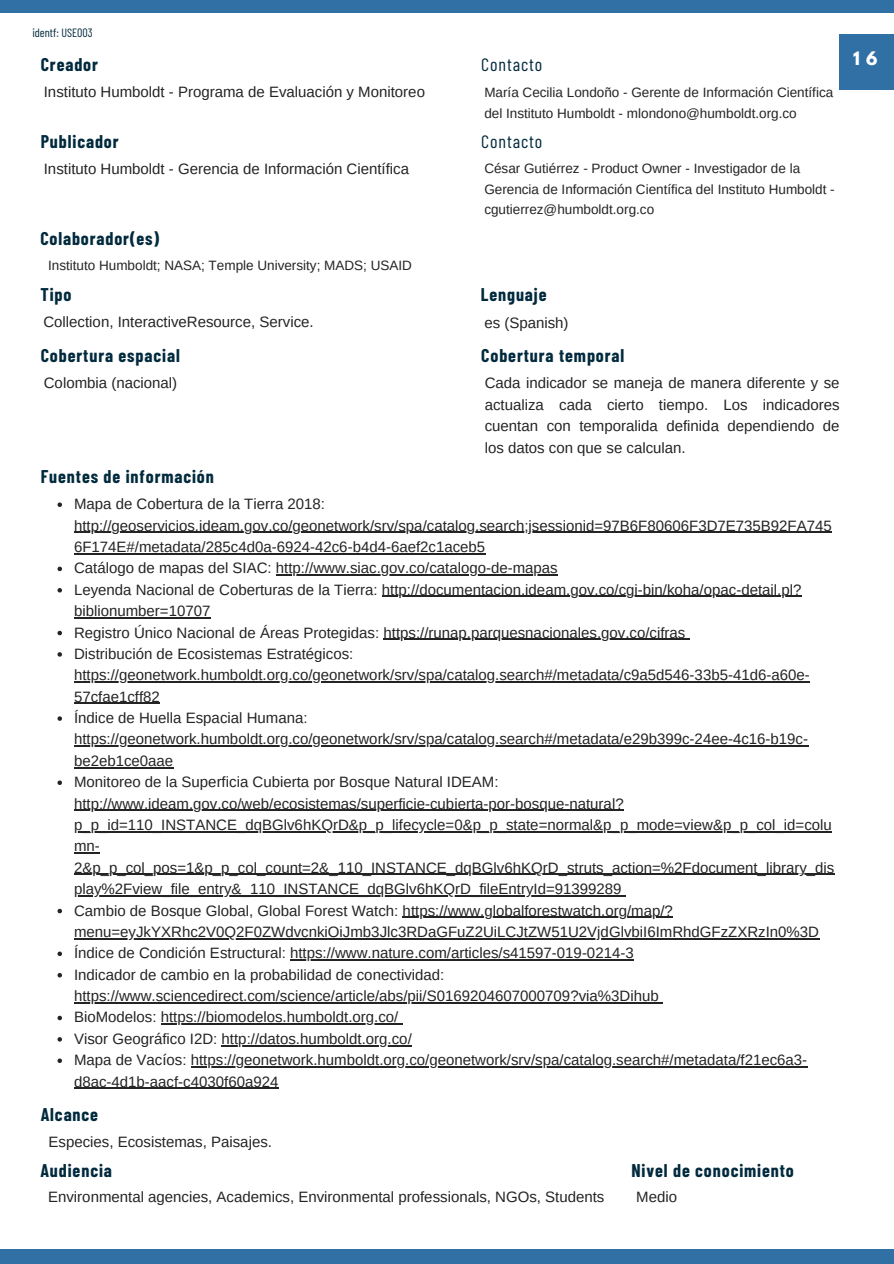
<style>
.page{position:relative;width:894px;height:1264px;background:#fff}
.page>*{position:absolute;margin:0;border:0;box-sizing:border-box;transform-origin:0 0}
.t1{font:700 18px "Barlow Condensed";letter-spacing:.05em;color:#022a3d}
.t2{font:18px "Barlow Condensed";letter-spacing:.05em;color:#022a3d}
.t3{font:700 16.5px "League Spartan";color:#fff}
.t4{font:15px/21.3px "Arimo";color:#242424;text-align:justify}
.t5{font:13.5px/20.2px "Arimo";color:#242424}
.t6{font:12px "Barlow Condensed";color:#022a3d}
</style>
<div class="page">
<div style="left:839px;top:34px;width:54px;height:55px;background:#3070a4"></div>
<div style="left:0;top:1249px;width:893px;height:14px;background:#3070a4"></div>
<div style="left:0;top:0;width:893px;height:12px;background:#3070a4"></div>
<svg style="left:57px;top:502px;width:5px;height:5px"></svg>
<hr style="left:74px;top:531px;width:757px;height:2px;background:#242424">
<hr style="left:74px;top:553px;width:411px;height:1px;background:#242424">
<svg style="left:57px;top:566px;width:5px;height:5px"></svg>
<hr style="left:276px;top:574px;width:281px;height:1px;background:#242424">
<svg style="left:57px;top:588px;width:5px;height:4px"></svg>
<hr style="left:382px;top:596px;width:419px;height:1px;background:#242424">
<hr style="left:74px;top:617px;width:136px;height:1px;background:#242424">
<svg style="left:57px;top:630px;width:5px;height:5px"></svg>
<hr style="left:383px;top:638px;width:302px;height:1px;background:#242424">
<svg style="left:57px;top:652px;width:5px;height:4px"></svg>
<hr style="left:74px;top:681px;width:735px;height:1px;background:#242424">
<hr style="left:74px;top:702px;width:86px;height:2px;background:#242424">
<svg style="left:57px;top:716px;width:5px;height:4px"></svg>
<hr style="left:74px;top:745px;width:733px;height:1px;background:#242424">
<hr style="left:74px;top:767px;width:99px;height:1px;background:#242424">
<svg style="left:57px;top:780px;width:5px;height:5px"></svg>
<hr style="left:74px;top:809px;width:549px;height:1px;background:#242424">
<hr style="left:74px;top:831px;width:757px;height:1px;background:#242424">
<svg style="left:74px;top:852px;width:26px;height:1px"></svg>
<hr style="left:74px;top:873px;width:760px;height:2px;background:#242424">
<hr style="left:74px;top:895px;width:547px;height:1px;background:#242424">
<svg style="left:57px;top:908px;width:5px;height:5px"></svg>
<hr style="left:402px;top:916px;width:270px;height:1px;background:#242424">
<hr style="left:74px;top:938px;width:744px;height:1px;background:#242424">
<svg style="left:57px;top:951px;width:5px;height:5px"></svg>
<hr style="left:290px;top:959px;width:343px;height:1px;background:#242424">
<svg style="left:57px;top:973px;width:5px;height:4px"></svg>
<hr style="left:74px;top:1002px;width:584px;height:1px;background:#242424">
<svg style="left:57px;top:1015px;width:5px;height:5px"></svg>
<hr style="left:161px;top:1023px;width:237px;height:1px;background:#242424">
<svg style="left:57px;top:1037px;width:5px;height:4px"></svg>
<hr style="left:221px;top:1044px;width:191px;height:2px;background:#242424">
<svg style="left:57px;top:1058px;width:5px;height:4px"></svg>
<hr style="left:191px;top:1066px;width:616px;height:1px;background:#242424">
<hr style="left:74px;top:1087px;width:204px;height:1px;background:#242424">
<p class="t6" style="left:32px;top:25px;width:62px">identf: USE003</p>
<p class="t1" style="left:41px;top:53px;width:59px">Creador</p>
<p class="t4" style="left:44px;top:82px;width:382px">Instituto Humboldt - Programa de Evaluación y Monitoreo</p>
<p class="t1" style="left:41px;top:130px;width:79px">Publicador</p>
<p class="t4" style="left:44px;top:158px;width:367px">Instituto Humboldt - Gerencia de Información Científica</p>
<p class="t1" style="left:40px;top:227px;width:120px">Colaborador(es)</p>
<p class="t5" style="left:48px;top:255px;width:365px">Instituto Humboldt; NASA; Temple University; MADS; USAID</p>
<p class="t1" style="left:40px;top:283px;width:33px">Tipo</p>
<p class="t4" style="left:43px;top:311px;width:272px">Collection, InteractiveResource, Service.</p>
<p class="t1" style="left:41px;top:343px;width:140px">Cobertura espacial</p>
<p class="t4" style="left:44px;top:372px;width:135px">Colombia (nacional)</p>
<p class="t1" style="left:41px;top:465px;width:175px">Fuentes de información</p>
<p class="t2" style="left:481px;top:53px;width:63px">Contacto</p>
<p class="t5" style="left:484px;top:82px;width:350px">María Cecilia Londoño - Gerente de Información Científica del Instituto Humboldt - mlondono@humboldt.org.co</p>
<p class="t2" style="left:481px;top:130px;width:63px">Contacto</p>
<p class="t5" style="left:484px;top:158px;width:352px">César Gutiérrez - Product Owner - Investigador de la<br>Gerencia de Información Científica del Instituto Humboldt - cgutierrez@humboldt.org.co</p>
<p class="t1" style="left:480px;top:283px;width:67px">Lenguaje</p>
<p class="t4" style="left:484px;top:312px;width:86px">es (Spanish)</p>
<p class="t1" style="left:481px;top:343px;width:144px">Cobertura temporal</p>
<p class="t4" style="left:484px;top:372px;width:356px">Cada indicador se maneja de manera diferente y se actualiza cada cierto tiempo. Los indicadores cuentan con temporalida definida dependiendo de los datos con que se calculan.</p>
<p class="t4" style="left:74px;top:493px;width:761px;text-align:left">Mapa de Cobertura de la Tierra 2018: http://geoservicios.ideam.gov.co/geonetwork/srv/spa/catalog.search;jsessionid=97B6F80606F3D7E735B92FA745<br>6F174E#/metadata/285c4d0a-6924-42c6-b4d4-6aef2c1aceb5<br>Catálogo de mapas del SIAC: http://www.siac.gov.co/catalogo-de-mapas<br>Leyenda Nacional de Coberturas de la Tierra: http://documentacion.ideam.gov.co/cgi-bin/koha/opac-detail.pl? biblionumber=10707<br>Registro Único Nacional de Áreas Protegidas: https://runap.parquesnacionales.gov.co/cifras<br>Distribución de Ecosistemas Estratégicos: https://geonetwork.humboldt.org.co/geonetwork/srv/spa/catalog.search#/metadata/c9a5d546-33b5-41d6-a60e-57cfae1cff82<br>Índice de Huella Espacial Humana: https://geonetwork.humboldt.org.co/geonetwork/srv/spa/catalog.search#/metadata/e29b399c-24ee-4c16-b19c&shy;be2eb1ce0aae<br>Monitoreo de la Superficia Cubierta por Bosque Natural IDEAM: http://www.ideam.gov.co/web/ecosistemas/superficie-cubierta-por-bosque-natural? p_p_id=110_INSTANCE_dqBGlv6hKQrD&amp;p_p_lifecycle=0&amp;p_p_state=normal&amp;p_p_mode=view&amp;p_p_col_id=colu mn-2&amp;p_p_col_pos=1&amp;p_p_col_count=2&amp;_110_INSTANCE_dqBGlv6hKQrD_struts_action=%2Fdocument_library_dis play%2Fview_file_entry&amp;_110_INSTANCE_dqBGlv6hKQrD_fileEntryId=91399289<br>Cambio de Bosque Global, Global Forest Watch: https://www.globalforestwatch.org/map/? menu=eyJkYXRhc2V0Q2F0ZWdvcnkiOiJmb3Jlc3RDaGFuZ2UiLCJtZW51U2VjdGlvbiI6ImRhdGFzZXRzIn0%3D Índice de Condición Estructural: https://www.nature.com/articles/s41597-019-0214-3<br>Indicador de cambio en la probabilidad de conectividad: https://www.sciencedirect.com/science/article/abs/pii/S0169204607000709?via%3Dihub<br>BioModelos: https://biomodelos.humboldt.org.co/<br>Visor Geográfico I2D: http://datos.humboldt.org.co/<br>Mapa de Vacíos: https://geonetwork.humboldt.org.co/geonetwork/srv/spa/catalog.search#/metadata/f21ec6a3- d8ac-4d1b-aacf-c4030f60a924</p>
<p class="t1" style="left:41px;top:1102px;width:59px">Alcance</p>
<p class="t4" style="left:48px;top:1130px;width:225px">Especies, Ecosistemas, Paisajes.</p>
<p class="t1" style="left:40px;top:1159px;width:73px">Audiencia</p>
<p class="t4" style="left:48px;top:1186px;width:557px">Environmental agencies, Academics, Environmental professionals, NGOs, Students</p>
<p class="t1" style="left:631px;top:1159px;width:164px">Nivel de conocimiento</p>
<p class="t4" style="left:636px;top:1186px;width:42px">Medio</p>
<p class="t3" style="left:852px;top:51px;width:26px">1 6</p>
</div>
